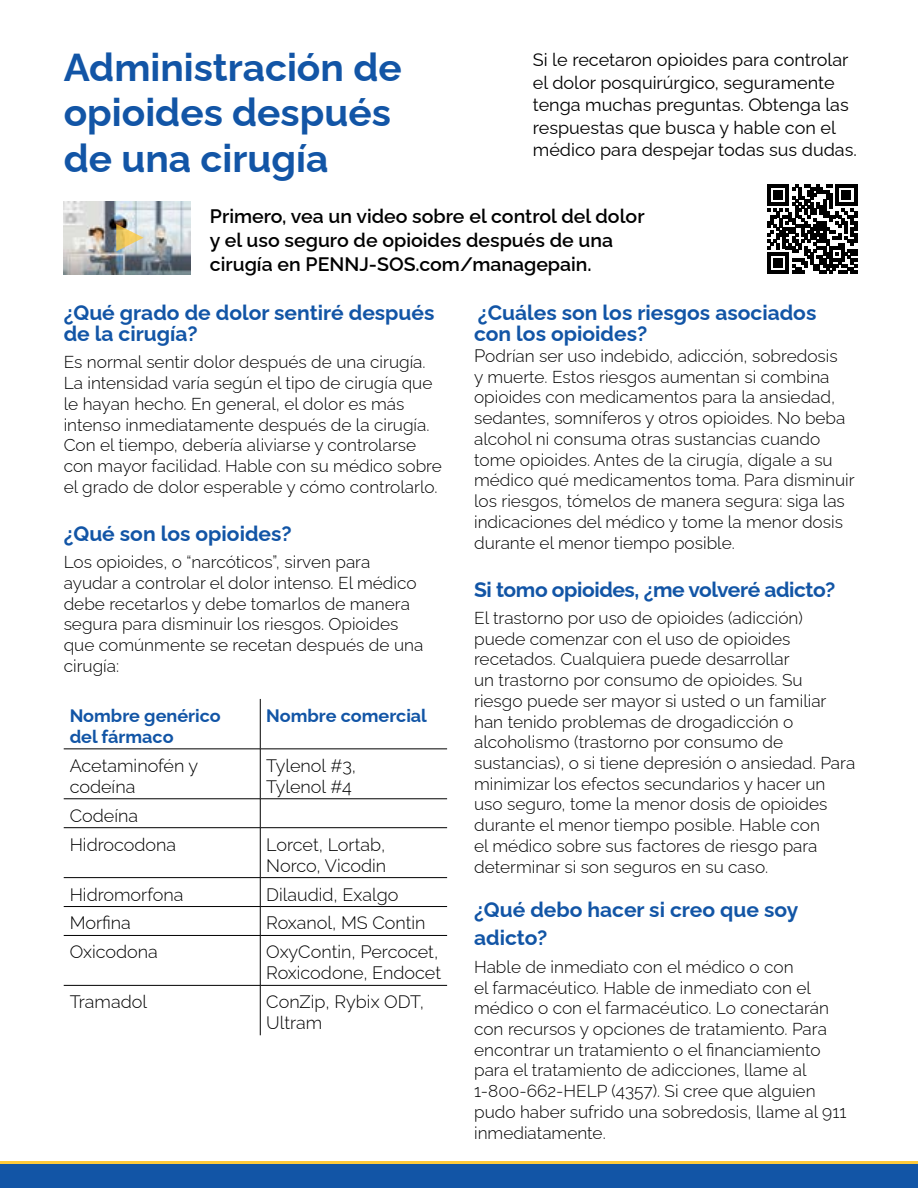
<style>
.page{position:relative;width:918px;height:1188px;background:#fff}
.page>*{position:absolute;margin:0;border:0;box-sizing:border-box;transform-origin:0 0}
.t1{font:700 38.85px/45.3px "Raleway";color:#1255a6}
.t2{font:700 21px/21px "Raleway";color:#1255a6}
.t3{font:700 21px "Raleway";letter-spacing:-.02em;color:#1255a6}
.t4{font:600 19.5px/24px "Raleway";color:#000}
.t5{font:300 18px/21px "Raleway";color:#000}
.t6{font:18px/22.5px "Raleway";color:#000}
.t7{font:700 18px/21px "Raleway";color:#1255a6}
.t8{font:300 17.25px/20.7px "Raleway";color:#000}
.s1{font-size:18px}
</style>
<div class="page">
<hr style="left:260px;top:699px;width:1px;height:50px;background:#000">
<hr style="left:64px;top:749px;width:196px;height:1px;background:#000">
<hr style="left:260px;top:749px;width:187px;height:1px;background:#000">
<hr style="left:260px;top:749px;width:1px;height:50px;background:#000">
<hr style="left:64px;top:799px;width:196px;height:1px;background:#000">
<hr style="left:260px;top:799px;width:187px;height:1px;background:#000">
<svg style="left:260px;top:799px;width:1px;height:28px"></svg>
<hr style="left:64px;top:827px;width:196px;height:1px;background:#000">
<hr style="left:260px;top:827px;width:187px;height:1px;background:#000">
<hr style="left:260px;top:828px;width:1px;height:49px;background:#000">
<hr style="left:64px;top:877px;width:196px;height:1px;background:#000">
<hr style="left:260px;top:877px;width:187px;height:1px;background:#000">
<hr style="left:64px;top:906px;width:196px;height:1px;background:#000">
<hr style="left:260px;top:906px;width:187px;height:1px;background:#000">
<svg style="left:260px;top:878px;width:1px;height:57px"></svg>
<hr style="left:64px;top:935px;width:196px;height:1px;background:#000">
<hr style="left:260px;top:935px;width:187px;height:1px;background:#000">
<hr style="left:260px;top:936px;width:1px;height:49px;background:#000">
<hr style="left:64px;top:985px;width:196px;height:1px;background:#000">
<hr style="left:260px;top:985px;width:187px;height:1px;background:#000">
<hr style="left:260px;top:986px;width:1px;height:49px;background:#000">
<img style="left:64px;top:201px;width:126px;height:73px">
<svg style="left:116px;top:224px;width:28px;height:27px"></svg>
<svg style="left:767px;top:184px;width:90px;height:90px"></svg>
<svg style="left:0;top:1161px;width:918px;height:27px;background:#2c629a"></svg>
<h1 class="t1" style="left:64px;top:40px;width:339px">Administración de opioides después de una cirugía</h1>
<p class="t6" style="left:533px;top:46px;width:325px">Si le recetaron opioides para controlar el dolor posquirúrgico, seguramente tenga muchas preguntas. Obtenga las respuestas que busca y hable con el médico para despejar todas sus dudas.</p>
<p class="t4" style="left:210px;top:202px;width:436px">Primero, vea un video sobre el control del dolor y el uso seguro de opioides después de una cirugía en PENNJ-SOS.com/managepain.</p>
<p class="t2" style="left:64px;top:300px;width:372px">¿Qué grado de dolor sentiré después de la cirugía?</p>
<p class="t8" style="left:64px;top:350px;width:380px">Es normal sentir dolor después de una cirugía.<br>La intensidad varía según el tipo de cirugía que le hayan hecho. En general, el dolor es más intenso inmediatamente después de la cirugía.<br>Con el tiempo, debería aliviarse y controlarse con mayor facilidad. Hable con su médico sobre el grado de dolor esperable y cómo controlarlo.</p>
<p class="t2" style="left:64px;top:520px;width:230px">¿Qué son los opioides?</p>
<p class="t8" style="left:64px;top:550px;width:361px">Los opioides, o “narcóticos”, sirven para ayudar a controlar el dolor intenso. El médico debe recetarlos y debe tomarlos de manera segura para disminuir los riesgos. Opioides que comúnmente se recetan después de una cirugía:</p>
<p class="t7" style="left:70px;top:703px;width:152px">Nombre genérico del fármaco</p>
<p class="t7" style="left:266px;top:703px;width:162px">Nombre comercial</p>
<p class="t5" style="left:70px;top:753px;width:130px">Acetaminofén y codeína</p>
<p class="t5" style="left:266px;top:753px;width:91px">Tylenol #3,<br>Tylenol #4</p>
<p class="t5" style="left:70px;top:799px;width:108px;line-height:29px">Codeína<br>Hidrocodona</p>
<p class="t5" style="left:266px;top:832px;width:122px">Lorcet, Lortab,<br>Norco, Vicodin</p>
<p class="t5" style="left:70px;top:882px;width:115px">Hidromorfona</p>
<p class="t5" style="left:266px;top:882px;width:134px">Dilaudid, Exalgo</p>
<p class="t5" style="left:70px;top:911px;width:63px">Morfina</p>
<p class="t5" style="left:266px;top:911px;width:161px">Roxanol, MS Contin</p>
<p class="t5" style="left:70px;top:940px;width:90px">Oxicodona</p>
<p class="t5" style="left:266px;top:940px;width:176px">OxyContin, Percocet,<br>Roxicodone, Endocet</p>
<p class="t5" style="left:70px;top:989px;width:79px">Tramadol</p>
<p class="t5" style="left:266px;top:989px;width:159px">ConZip, Rybix ODT,<br>Ultram</p>
<p class="t2" style="left:474px;top:300px;width:344px">¿Cuáles son los riesgos asociados con los opioides?</p>
<p class="t8" style="left:474px;top:344px;width:382px"><span class="s1">P</span>odrían ser uso indebido, adicción, sobredosis<br>y muerte. Estos riesgos aumentan si combina opioides con medicamentos para la ansiedad, sedantes, somníferos y otros opioides. No beba alcohol ni consuma otras sustancias cuando tome opioides. Antes de la cirugía, dígale a su médico qué medicamentos toma. Para disminuir los riesgos, tómelos de manera segura: siga las indicaciones del médico y tome la menor dosis durante el menor tiempo posible.</p>
<p class="t3" style="left:474px;top:572px;width:363px">Si tomo opioides, ¿me volveré adicto?</p>
<p class="t8" style="left:474px;top:606px;width:383px">El trastorno por uso de opioides (adicción) puede comenzar con el uso de opioides recetados. Cualquiera puede desarrollar<br>un trastorno por consumo de opioides. Su riesgo puede ser mayor si usted o un familiar han tenido problemas de drogadicción o alcoholismo (trastorno por consumo de sustancias), o si tiene depresión o ansiedad. Para minimizar los efectos secundarios y hacer un uso seguro, tome la menor dosis de opioides durante el menor tiempo posible. Hable con<br>el médico sobre sus factores de riesgo para determinar si son seguros en su caso.</p>
<p class="t2" style="left:474px;top:892px;width:326px;line-height:28.8px">¿Qué debo hacer si creo que soy adicto?</p>
<p class="t8" style="left:474px;top:954px;width:374px">Hable de inmediato con el médico o con<br>el farmacéutico. Hable de inmediato con el médico o con el farmacéutico. Lo conectarán con recursos y opciones de tratamiento. Para encontrar un tratamiento o el financiamiento para el tratamiento de adicciones, llame al 1-800-662-HELP (4357). Si cree que alguien pudo haber sufrido una sobredosis, llame al 911 inmediatamente.</p>
</div>
